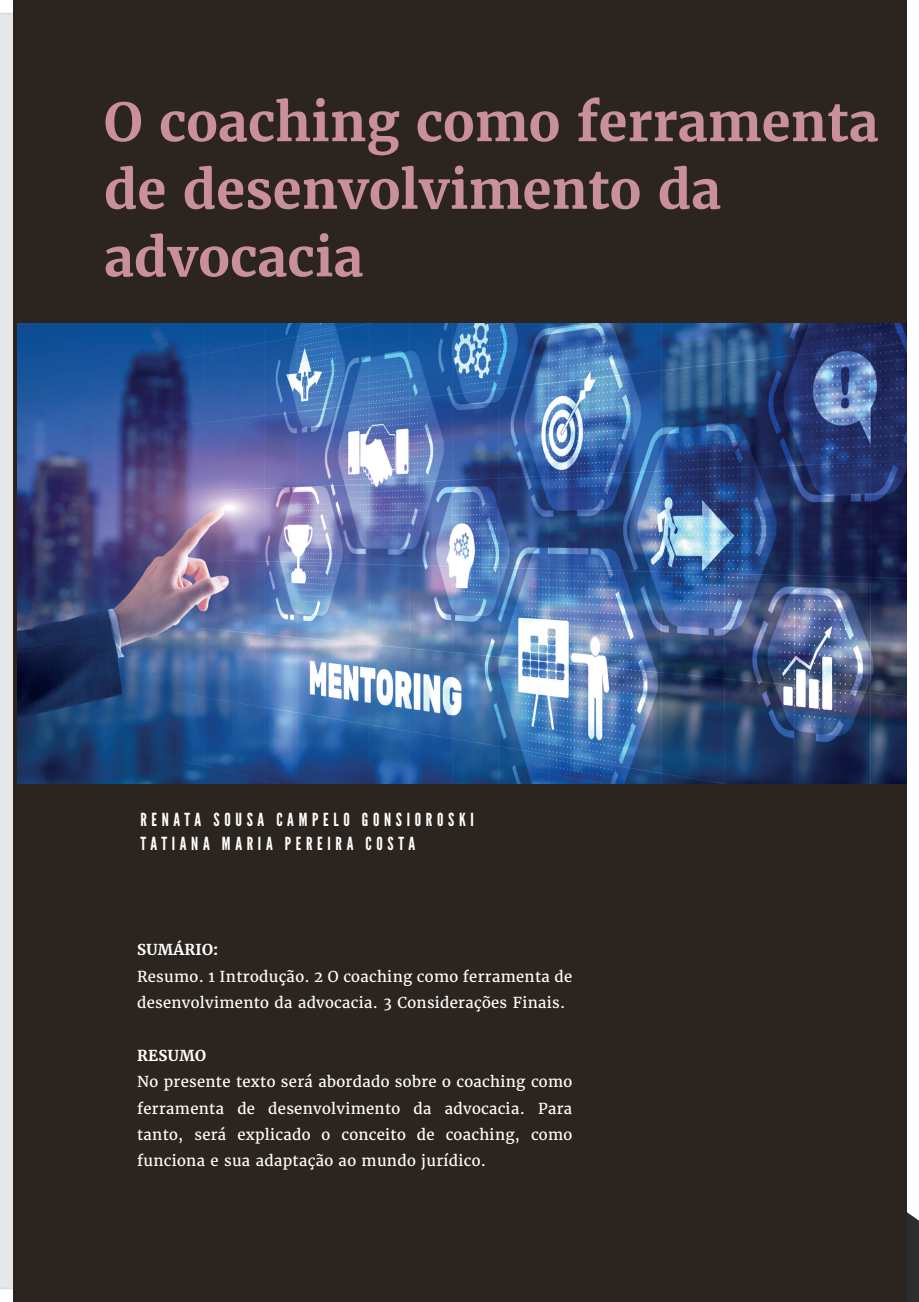
<style>
.page{position:relative;width:919px;height:1302px;background:#fff}
.page>*{position:absolute;margin:0;border:0;box-sizing:border-box;transform-origin:0 0}
.t1{font:700 52.5px/67.5px "Merriweather";color:#ca8f9c}
.t2{font:18px/24px "League Gothic";letter-spacing:.26em;color:#fff}
.t3{font:15px/26.4px "Merriweather";letter-spacing:.02em;color:#fff}
.t4{font:700 15px "Merriweather";letter-spacing:.02em;color:#fff}
</style>
<div class="page">
<svg style="left:0;top:14px;width:13px;height:1px"></svg>
<svg style="left:0;top:1287px;width:13px;height:1px"></svg>
<svg style="left:906px;top:1197px;width:12px;height:104px"></svg>
<div style="left:13px;top:0;width:893px;height:1301px;background:#2c251f"></div>
<img style="left:17px;top:323px;width:889px;height:459px">
<h1 class="t1" style="left:104px;top:88px;width:776px">O coaching como ferramenta de desenvolvimento da advocacia</h1>
<p class="t2" style="left:140px;top:807px;width:335px">RENATA SOUSA CAMPELO GONSIOROSKI<br>TATIANA MARIA PEREIRA COSTA</p>
<p class="t4" style="left:137px;top:939px;width:83px">SUMÁRIO:</p>
<p class="t3" style="left:137px;top:962px;width:436px">Resumo. 1 Introdução. 2 O coaching como ferramenta de desenvolvimento da advocacia. 3 Considerações Finais.</p>
<p class="t4" style="left:137px;top:1045px;width:70px">RESUMO</p>
<p class="t3" style="left:137px;top:1068px;width:437px;text-align:justify">No presente texto será abordado sobre o coaching como ferramenta de desenvolvimento da advocacia. Para tanto, será explicado o conceito de coaching, como funciona e sua adaptação ao mundo jurídico.</p>
</div>
